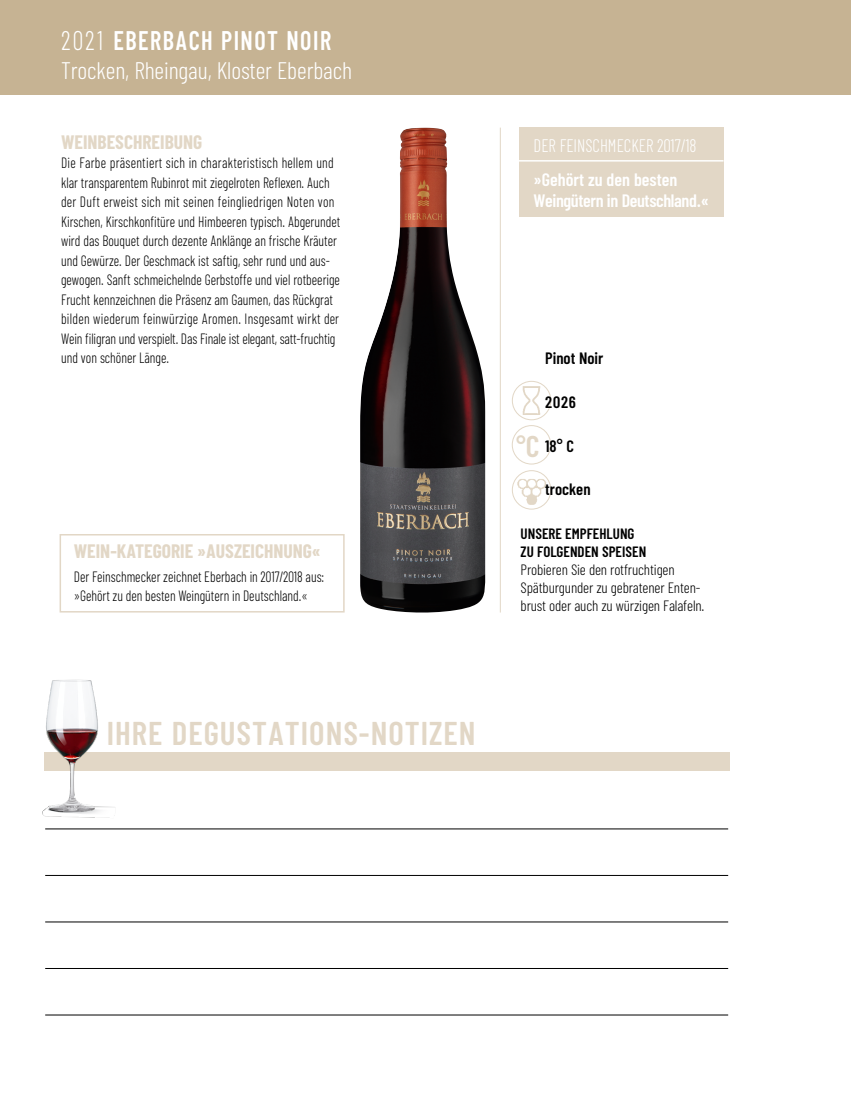
<style>
.page{position:relative;width:851px;height:1106px;background:#fff}
.page>*{position:absolute;margin:0;border:0;box-sizing:border-box;transform-origin:0 0}
.t1{font:600 33px "Barlow Condensed";letter-spacing:.03em;color:#e2d7c6}
.t2{font:600 27px "Barlow Condensed";letter-spacing:.06em;color:#fff;scale:.9 1}
.t3{font:600 27px "Barlow Condensed";color:#e2d7c6}
.t4{font:300 24px "Barlow Condensed";letter-spacing:-.005em;color:#fff}
.t5{font:700 19.5px "Barlow Condensed";color:#e2d7c6}
.t6{font:300 18.15px "Barlow Condensed";color:#fff;scale:.93 1}
.t7{font:600 18px/21px "Barlow Condensed";letter-spacing:-.02em;color:#fff}
.t8{font:600 16.5px "Barlow Condensed";color:#000}
.t9{font:300 15px/19.5px "Barlow Condensed";color:#000;scale:.9 1}
.t10{font:300 15px/18px "Barlow Condensed";color:#000}
.t11{font:600 15px/18px "Barlow Condensed";color:#000}
.s1{font-weight:300}
.s2{font-size:30px}
</style>
<div class="page">
<div style="left:0;top:0;width:850px;height:95px;background:#c6b393"></div>
<img style="left:522px;top:386px;width:19px;height:28px">
<div style="left:512px;top:381px;width:39px;height:39px;border:1px solid #e2d7c6;border-radius:50%"></div>
<img style="left:514px;top:478px;width:34px;height:27px">
<div style="left:512px;top:470px;width:39px;height:39px;border:1px solid #e2d7c6;border-radius:50%"></div>
<div style="left:512px;top:425px;width:39px;height:39px;border:1px solid #e2d7c6;border-radius:50%"></div>
<hr style="left:45px;top:828px;width:683px;height:1px;background:#000">
<hr style="left:45px;top:875px;width:683px;height:1px;background:#000">
<hr style="left:45px;top:921px;width:683px;height:1px;background:#000">
<hr style="left:45px;top:968px;width:683px;height:1px;background:#000">
<hr style="left:45px;top:1014px;width:683px;height:1px;background:#000">
<img style="left:360px;top:128px;width:125px;height:485px">
<div style="left:44px;top:752px;width:685px;height:18px;background:#e2d7c6"></div>
<hr style="left:500px;top:128px;width:1px;height:484px;background:#e2d7c6">
<img style="left:42px;top:679px;width:89px;height:139px">
<div style="left:60px;top:534px;width:284px;height:78px;border:2px solid #e2d7c6"></div>
<div style="left:519px;top:128px;width:204px;height:89px;background:#e2d7c6"></div>
<hr style="left:519px;top:160px;width:204px;height:2px;background:#fff">
<h2 class="t2" style="left:61px;top:23px;width:301px"><span class="s1">2021</span> EBERBACH PINOT NOIR</h2>
<h3 class="t4" style="left:61px;top:55px;width:292px">Trocken, Rheingau, Kloster Eberbach</h3>
<h3 class="t5" style="left:61px;top:129px;width:143px">WEINBESCHREIBUNG</h3>
<p class="t9" style="left:61px;top:153px;width:312px">Die Farbe präsentiert sich in charakteristisch hellem und klar transparentem Rubinrot mit ziegelroten Reflexen. Auch der Duft erweist sich mit seinen feingliedrigen Noten von Kirschen, Kirschkonfitüre und Himbeeren typisch. Abgerundet wird das Bouquet durch dezente Anklänge an frische Kräuter und Gewürze. Der Geschmack ist saftig, sehr rund und aus&shy;gewogen. Sanft schmeichelnde Gerbstoffe und viel rotbeerige Frucht kennzeichnen die Präsenz am Gaumen, das Rückgrat bilden wiederum feinwürzige Aromen. Insgesamt wirkt der Wein filigran und verspielt. Das Finale ist elegant, satt-fruchtig und von schöner Länge.</p>
<h3 class="t5" style="left:74px;top:539px;width:248px">WEIN-KATEGORIE »AUSZEICHNUNG«</h3>
<p class="t9" style="left:74px;top:566px;width:280px">Der Feinschmecker zeichnet Eberbach in 2017/2018 aus: »Gehört zu den besten Weingütern in Deutschland.«</p>
<p class="t6" style="left:533px;top:134px;width:177px">DER FEINSCHMECKER 2017/18</p>
<p class="t7" style="left:533px;top:168px;width:177px">»Gehört zu den besten<br>Weingütern in Deutschland.«</p>
<p class="t8" style="left:545px;top:348px;width:60px">Pinot Noir</p>
<p class="t8" style="left:545px;top:392px;width:32px">2026</p>
<p class="t8" style="left:545px;top:435px;width:30px">18° C</p>
<p class="t8" style="left:545px;top:479px;width:47px">trocken</p>
<h2 class="t3" style="left:516px;top:430px;width:25px">°<span class="s2">C</span></h2>
<p class="t11" style="left:520px;top:524px;width:127px">UNSERE EMPFEHLUNG<br>ZU FOLGENDEN SPEISEN</p>
<p class="t10" style="left:520px;top:560px;width:185px">Probieren Sie den rotfruchtigen<br>Spätburgunder zu gebratener Enten&shy;brust oder auch zu würzigen Falafeln.</p>
<h1 class="t1" style="left:107px;top:712px;width:370px">IHRE DEGUSTATIONS-NOTIZEN</h1>
</div>
